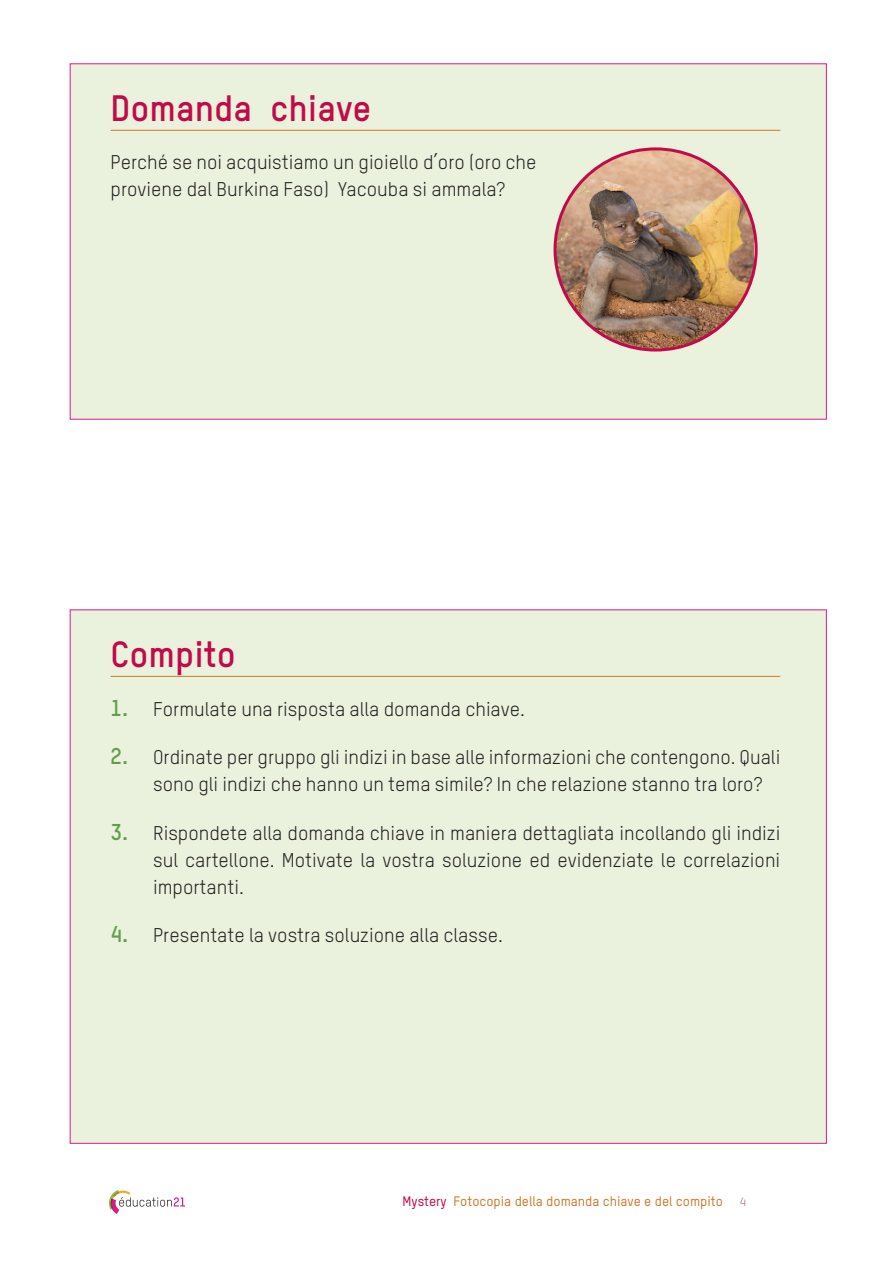
<style>
.page{position:relative;width:893px;height:1263px;background:#fff}
.page>*{position:absolute;margin:0;border:0;box-sizing:border-box;transform-origin:0 0}
.Hauptitel_braun_gros{font:700 36px "TSTARPRO";color:#c30a49}
.Karten_Normal_TSTAR{font:19.5px/27px "TSTARPRO";color:#231f20}
.Fusszeile_orange{font:500 13.5px "TSTARPRO";color:#cd7b2c}
.t1{font:300 12px "TSTARPRO";color:#784a69}
.s1{font-weight:700;font-size:22.5px;color:#609f4a}
.s2{color:#c30a49}
</style>
<div class="page">
<div style="left:70px;top:63px;width:757px;height:357px;background:#eaf2dd"></div>
<div style="left:70px;top:609px;width:757px;height:535px;background:#eaf2dd;border:1px solid #d51d90"></div>
<svg style="left:109px;top:1190px;width:76px;height:24px"></svg>
<hr style="left:111px;top:130px;width:669px;height:1px;background:#cd7b2c">
<hr style="left:111px;top:676px;width:669px;height:1px;background:#cd7b2c">
<img style="left:555px;top:149px;width:200px;height:201px">
<p class="Hauptitel_braun_gros" style="left:111px;top:86px;width:262px">Domanda chiave</p>
<p class="Karten_Normal_TSTAR" style="left:111px;top:149px;width:427px">Perché se noi acquistiamo un gioiello d’oro (oro che proviene dal Burkina Faso) Yacouba si ammala?</p>
<p class="Hauptitel_braun_gros" style="left:111px;top:632px;width:127px">Compito</p>
<p class="Karten_Normal_TSTAR" style="left:111px;top:695px;width:416px"><span class="s1">1.</span> Formulate una risposta alla domanda chiave.</p>
<p class="Karten_Normal_TSTAR" style="left:153px;top:743px;width:629px;text-indent:-43px"><span class="s1">2.</span> Ordinate per gruppo gli indizi in base alle informazioni che contengono. Quali sono gli indizi che hanno un tema simile? In che relazione stanno tra loro?</p>
<p class="Karten_Normal_TSTAR" style="left:153px;top:819px;width:629px;text-align:justify;text-indent:-43px"><span class="s1">3.</span> Rispondete alla domanda chiave in maniera dettagliata incollando gli indizi sul cartellone. Motivate la vostra soluzione ed evidenziate le correlazioni importanti.</p>
<p class="Karten_Normal_TSTAR" style="left:111px;top:922px;width:394px"><span class="s1">4.</span> Presentate la vostra soluzione alla classe.</p>
<p class="Fusszeile_orange" style="left:403px;top:1193px;width:322px"><span class="s2">Mystery</span> Fotocopia della domanda chiave e del compito</p>
<p class="t1" style="left:740px;top:1195px;width:8px">4</p>
</div>
